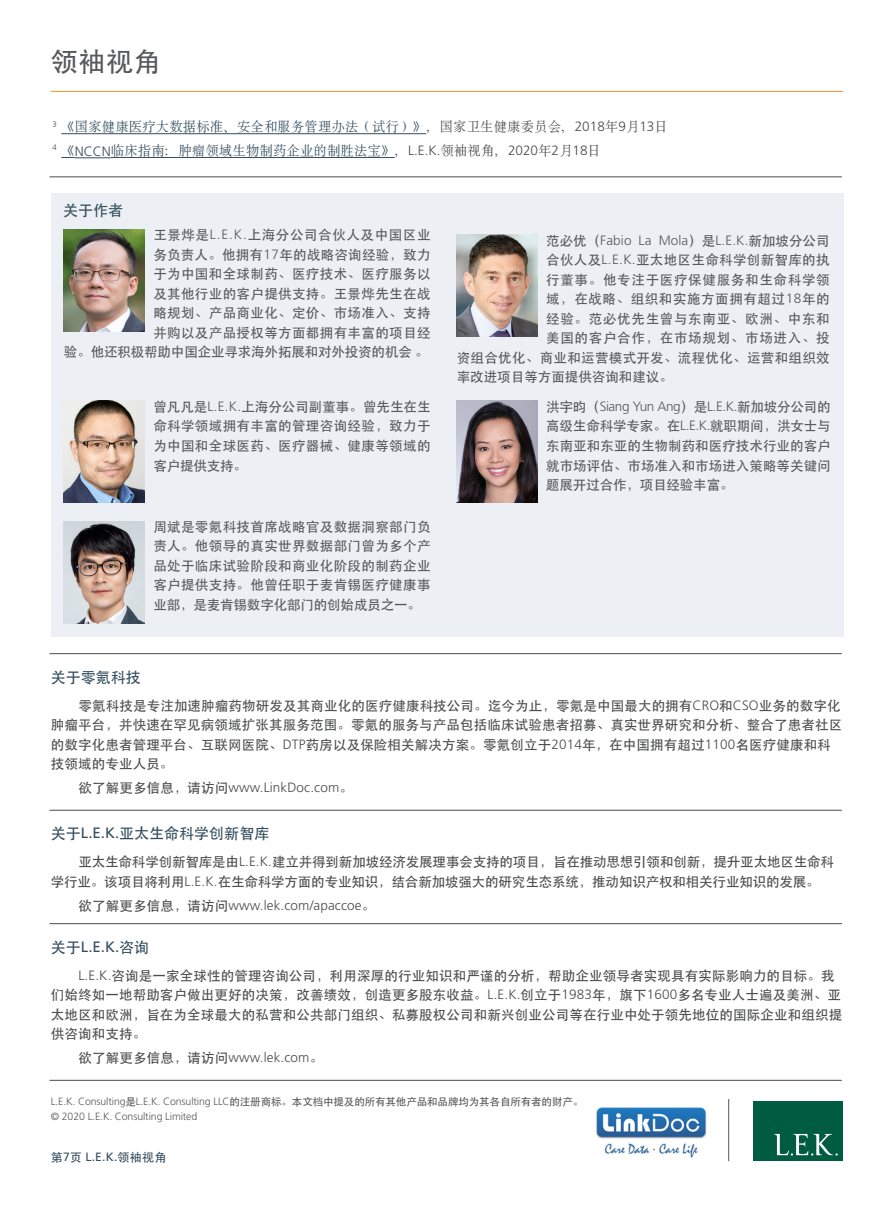
<style>
.page{position:relative;width:894px;height:1212px;background:#fff}
.page>*{position:absolute;margin:0;border:0;box-sizing:border-box;transform-origin:0 0}
.Exec_Insight_Head{font:27px "ST Heiti";color:#57585a}
.About_LEK_Consulting{font:15px "ST Heiti";color:#334d5c}
.About_LEK_Consulting-2{font:15px "Frutiger LT Std";color:#334d5c}
.About_the_authors{font:15px "ST Heiti";color:#334d5c}
.Authors_copy1{font:13.5px/19.5px "ST Heiti";letter-spacing:.025em;color:#57585a;text-align:justify}
.LEK_Consulting{font:13.5px/19.5px "ST Heiti";letter-spacing:.01em;color:#4b4c4d}
.LEK_Consulting-2{font:13.5px/19.5px "ST Heiti";letter-spacing:-.01em;color:#4b4c4d}
.Graph_Footnote{font:13.5px "SIL Song Reg Jian";color:#334d5c}
.Authors_copy1-2{font:13.5px "ST Heiti";letter-spacing:.05em;color:#57585a}
.LEK_Consulting-3{font:300 13.5px "Frutiger LT Std";letter-spacing:.01em;color:#4b4c4d}
.Authors_copy1-3{font:300 13.5px "Frutiger LT Std";letter-spacing:.01em;color:#57585a}
.Authors_copy1-4{font:13.5px "ST Heiti";letter-spacing:.045em;color:#57585a}
.Authors_copy1-5{font:13.5px "ST Heiti";color:#57585a}
.Footer_information{font:12px "Frutiger LT Std";color:#334d5c}
.Copyright{font:300 10.5px "Frutiger LT Std";letter-spacing:-.01em;color:#57585a}
.s1{color:#4b4c4d}
.s2{font-family:"Frutiger LT Std";font-weight:300;color:#4b4c4d}
.s3{font-family:"Frutiger LT Std";font-weight:300}
.s4{font-family:"ST Heiti";font-weight:400}
.s5{font-family:"Frutiger LT Std"}
.s6{font-family:"ST Heiti"}
</style>
<div class="page">
<hr style="left:51px;top:91px;width:791px;height:1px;background:#f79328">
<div style="left:51px;top:193px;width:791px;height:443px;background:#ecf0f4"></div>
<img style="left:64px;top:229px;width:81px;height:102px">
<img style="left:456px;top:235px;width:81px;height:102px">
<img style="left:64px;top:401px;width:81px;height:102px">
<img style="left:64px;top:521px;width:81px;height:102px">
<img style="left:456px;top:401px;width:81px;height:102px">
<hr style="left:49px;top:1080px;width:792px;height:1px;background:#4b4c4d">
<hr style="left:49px;top:923px;width:792px;height:1px;background:#4b4c4d">
<hr style="left:49px;top:810px;width:792px;height:1px;background:#4b4c4d">
<hr style="left:49px;top:653px;width:792px;height:1px;background:#4b4c4d">
<hr style="left:49px;top:177px;width:792px;height:1px;background:#4b4c4d">
<div style="left:753px;top:1101px;width:89px;height:60px;background:#005c41"></div>
<svg style="left:774px;top:1134px;width:63px;height:22px"></svg>
<img style="left:596px;top:1107px;width:111px;height:51px">
<hr style="left:728px;top:1099px;width:1px;height:62px;background:#57585a">
<hr style="left:61px;top:133px;width:365px;height:1px;background:#334d5c">
<svg style="left:61px;top:157px;width:14px;height:1px"></svg>
<hr style="left:75px;top:157px;width:36px;height:1px;background:#334d5c">
<hr style="left:111px;top:157px;width:283px;height:1px;background:#334d5c">
<p class="Exec_Insight_Head" style="left:51px;top:48px;width:111px">领袖视角</p>
<p class="Graph_Footnote" style="left:52px;top:120px;width:616px"><sup>3</sup> 《国家健康医疗大数据标准、安全和服务管理办法（试行）》<span class="s1">，国家卫生健康委员会，</span><span class="s2">2018</span><span class="s1">年</span><span class="s2">9</span><span class="s1">月</span><span class="s2">13</span><span class="s1">日</span></p>
<p class="Graph_Footnote" style="left:52px;top:144px;width:550px"><sup>4</sup> 《<span class="s3">NCCN</span>临床指南：肿瘤领域生物制药企业的制胜法宝》<span class="s1">，</span><span class="s2">L.E.K.</span><span class="s1">领袖视角，</span><span class="s2">2020</span><span class="s1">年</span><span class="s2">2</span><span class="s1">月</span><span class="s2">18</span><span class="s1">日</span></p>
<p class="About_the_authors" style="left:63px;top:203px;width:62px">关于作者</p>
<p class="Authors_copy1" style="left:64px;top:226px;width:368px;text-align:right">王景烨是<span class="s3">L.E.K.</span>上海分公司合伙人及中国区业<br>务负责人。他拥有<span class="s3">17</span>年的战略咨询经验，致力<br>于为中国和全球制药、医疗技术、医疗服务以<br>及其他行业的客户提供支持。王景烨先生在战<br>略规划、产品商业化、定价、市场准入、支持<br>并购以及产品授权等方面都拥有丰富的项目经<br>验。他还积极帮助中国企业寻求海外拓展和对外投资的机会 。</p>
<p class="Authors_copy1-3" style="left:546px;top:233px;width:285px"><span class="s4">范必优（</span>Fabio La Mola<span class="s4">）是</span>L.E.K.<span class="s4">新加坡分公司</span></p>
<p class="Authors_copy1" style="left:546px;top:251px;width:285px">合伙人及<span class="s3">L.E.K.</span>亚太地区生命科学创新智库的执</p>
<p class="Authors_copy1-2" style="left:546px;top:273px;width:285px">行董事。他专注于医疗保健服务和生命科学领</p>
<p class="Authors_copy1-4" style="left:546px;top:292px;width:285px">域，在战略、组织和实施方面拥有超过<span class="s3">18</span>年的</p>
<p class="Authors_copy1-2" style="left:546px;top:312px;width:285px">经验。范必优先生曾与东南亚、欧洲、中东和</p>
<p class="Authors_copy1-2" style="left:546px;top:331px;width:285px">美国的客户合作，在市场规划、市场进入、投</p>
<p class="Authors_copy1" style="left:456px;top:348px;width:374px">资组合优化、商业和运营模式开发、流程优化、运营和组织效</p>
<p class="Authors_copy1-5" style="left:456px;top:370px;width:217px">率改进项目等方面提供咨询和建议。</p>
<p class="Authors_copy1" style="left:546px;top:397px;width:286px">洪宇昀（<span class="s3">Siang Yun Ang</span>）是<span class="s3">L.E.K.</span>新加坡分公司的高级生命科学专家。在<span class="s3">L.E.K.</span>就职期间，洪女士与东南亚和东亚的生物制药和医疗技术行业的客户就市场评估、市场准入和市场进入策略等关键问题展开过合作，项目经验丰富。</p>
<p class="Authors_copy1" style="left:153px;top:397px;width:278px">曾凡凡是<span class="s3">L.E.K.</span>上海分公司副董事。曾先生在生命科学领域拥有丰富的管理咨询经验，致力于为中国和全球医药、医疗器械、健康等领域的客户提供支持。</p>
<p class="Authors_copy1" style="left:153px;top:517px;width:278px">周斌是零氪科技首席战略官及数据洞察部门负责人。他领导的真实世界数据部门曾为多个产品处于临床试验阶段和商业化阶段的制药企业客户提供支持。他曾任职于麦肯锡医疗健康事业部，是麦肯锡数字化部门的创始成员之一。</p>
<p class="About_LEK_Consulting" style="left:51px;top:669px;width:91px">关于零氪科技</p>
<p class="LEK_Consulting" style="left:51px;top:696px;width:792px;text-indent:28px">零氪科技是专注加速肿瘤药物研发及其商业化的医疗健康科技公司。迄今为止，零氪是中国最大的拥有<span class="s3">CRO</span>和<span class="s3">CSO</span>业务的数字化肿瘤平台，并快速在罕见病领域扩张其服务范围。零氪的服务与产品包括临床试验患者招募、真实世界研究和分析、整合了患者社区的数字化患者管理平台、互联网医院、<span class="s3">DTP</span>药房以及保险相关解决方案。零氪创立于<span class="s3">2014</span>年，在中国拥有超过<span class="s3">1100</span>名医疗健康和科技领域的专业人员。</p>
<p class="LEK_Consulting-3" style="left:78px;top:780px;width:276px"><span class="s4">欲了解更多信息，请访问</span>www.LinkDoc.com<span class="s4">。</span></p>
<p class="About_LEK_Consulting" style="left:51px;top:826px;width:220px">关于<span class="s5">L.E.K.</span>亚太生命科学创新智库</p>
<p class="LEK_Consulting-2" style="left:51px;top:853px;width:784px;text-indent:28px">亚太生命科学创新智库是由<span class="s3">L.E.K.</span>建立并得到新加坡经济发展理事会支持的项目，旨在推动思想引领和创新，提升亚太地区生命科学行业。该项目将利用<span class="s3">L.E.K.</span>在生命科学方面的专业知识，结合新加坡强大的研究生态系统，推动知识产权和相关行业知识的发展。</p>
<p class="LEK_Consulting-3" style="left:78px;top:897px;width:298px"><span class="s4">欲了解更多信息，请访问</span>www.lek.com/apaccoe<span class="s4">。</span></p>
<p class="About_LEK_Consulting-2" style="left:51px;top:938px;width:100px"><span class="s6">关于</span>L.E.K.<span class="s6">咨询</span></p>
<p class="LEK_Consulting" style="left:51px;top:966px;width:792px;text-indent:28px"><span class="s3">L.E.K.</span>咨询是一家全球性的管理咨询公司，利用深厚的行业知识和严谨的分析，帮助企业领导者实现具有实际影响力的目标。我们始终如一地帮助客户做出更好的决策，改善绩效，创造更多股东收益。<span class="s3">L.E.K.</span>创立于<span class="s3">1983</span>年，旗下<span class="s3">1600</span>多名专业人士遍及美洲、亚太地区和欧洲，旨在为全球最大的私营和公共部门组织、私募股权公司和新兴创业公司等在行业中处于领先地位的国际企业和组织提供咨询和支持。</p>
<p class="LEK_Consulting" style="left:78px;top:1048px;width:246px">欲了解更多信息，请访问<span class="s3">www.lek.com</span>。</p>
<p class="Copyright" style="left:51px;top:1095px;width:534px">L.E.K. Consulting<span class="s4">是</span>L.E.K. Consulting LLC<span class="s4">的注册商标。本文档中提及的所有其他产品和品牌均为其各自所有者的财产。</span></p>
<p class="Copyright" style="left:51px;top:1110px;width:148px">© 2020 L.E.K. Consulting Limited</p>
<p class="Footer_information" style="left:51px;top:1150px;width:117px"><span class="s6">第</span>7<span class="s6">页</span> L.E.K.<span class="s6">领袖视角</span></p>
</div>
